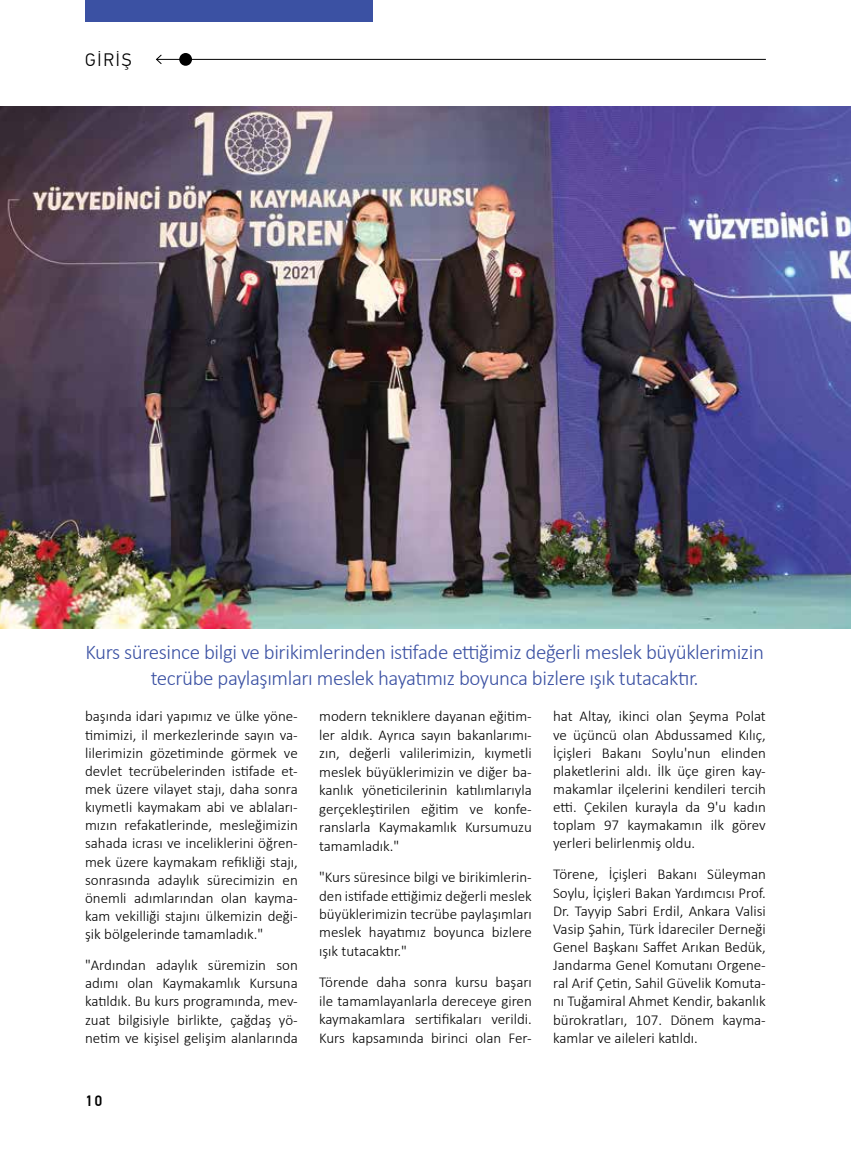
<style>
.page{position:relative;width:851px;height:1149px;background:#fff}
.page>*{position:absolute;margin:0;border:0;box-sizing:border-box;transform-origin:0 0}
.t1{font:300 21px/25.2px "Calibri";letter-spacing:-.02em;color:#3b51a3;text-align:center}
.t2{font:300 18px "PF Din Text Pro";letter-spacing:.1em;color:#000}
.t3{font:300 15px/18.1px "Calibri";color:#000;text-align:justify}
.t4{font:500 15px "PF Din Text Pro";color:#000}
</style>
<div class="page">
<div style="left:179px;top:53px;width:13px;height:13px;background:#000;border-radius:50%"></div>
<hr style="left:156px;top:59px;width:609px;height:1px;background:#000">
<svg style="left:156px;top:54px;width:6px;height:10px"></svg>
<div style="left:85px;top:0;width:288px;height:21px;background:#3b51a3"></div>
<img style="left:0;top:106px;width:850px;height:522px">
<p class="t2" style="left:85px;top:50px;width:48px">GİRİŞ</p>
<h1 class="t1" style="left:85px;top:639px;width:680px">Kurs süresince bilgi ve birikimlerinden istifade ettiğimiz değerli meslek büyüklerimizin tecrübe paylaşımları meslek hayatımız boyunca bizlere ışık tutacaktır.</h1>
<p class="t3" style="left:85px;top:707px;width:214px">başında idari yapımız ve ülke yöne&shy;timimizi, il merkezlerinde sayın va&shy;lilerimizin gözetiminde görmek ve devlet tecrübelerinden istifade et&shy;mek üzere vilayet stajı, daha sonra kıymetli kaymakam abi ve ablaları&shy;mızın refakatlerinde, mesleğimizin sahada icrası ve inceliklerini öğren&shy;mek üzere kaymakam refikliği stajı, sonrasında adaylık sürecimizin en önemli adımlarından olan kayma&shy;kam vekilliği stajını ülkemizin deği&shy;şik bölgelerinde tamamladık."</p>
<p class="t3" style="left:85px;top:955px;width:214px">"Ardından adaylık süremizin son adımı olan Kaymakamlık Kursuna katıldık. Bu kurs programında, mev&shy;zuat bilgisiyle birlikte, çağdaş yö&shy;netim ve kişisel gelişim alanlarında</p>
<p class="t4" style="left:85px;top:1091px;width:19px">10</p>
<p class="t3" style="left:319px;top:706px;width:214px">modern tekniklere dayanan eğitim&shy;ler aldık. Ayrıca sayın bakanlarımı&shy;zın, değerli valilerimizin, kıymetli meslek büyüklerimizin ve diğer ba&shy;kanlık yöneticilerinin katılımlarıyla gerçekleştirilen eğitim ve konfe&shy;ranslarla Kaymakamlık Kursumuzu tamamladık."</p>
<p class="t3" style="left:319px;top:867px;width:214px">"Kurs süresince bilgi ve birikimlerin&shy;den istifade ettiğimiz değerli meslek büyüklerimizin tecrübe paylaşımları meslek hayatımız boyunca bizlere ışık tutacaktır."</p>
<p class="t3" style="left:319px;top:972px;width:214px">Törende daha sonra kursu başarı ile tamamlayanlarla dereceye giren kaymakamlara sertifikaları verildi.<br>Kurs kapsamında birinci olan Fer-</p>
<p class="t3" style="left:553px;top:707px;width:214px">hat Altay, ikinci olan Şeyma Polat ve üçüncü olan Abdussamed Kılıç, İçişleri Bakanı Soylu'nun elinden plaketlerini aldı. İlk üçe giren kay&shy;makamlar ilçelerini kendileri tercih etti. Çekilen kurayla da 9'u kadın toplam 97 kaymakamın ilk görev yerleri belirlenmiş oldu.</p>
<p class="t3" style="left:553px;top:864px;width:214px">Törene, İçişleri Bakanı Süleyman Soylu, İçişleri Bakan Yardımcısı Prof.<br>Dr. Tayyip Sabri Erdil, Ankara Valisi Vasip Şahin, Türk İdareciler Derneği Genel Başkanı Saffet Arıkan Bedük, Jandarma Genel Komutanı Orgene&shy;ral Arif Çetin, Sahil Güvelik Komuta&shy;nı Tuğamiral Ahmet Kendir, bakanlık bürokratları, 107. Dönem kayma&shy;kamlar ve aileleri katıldı.</p>
</div>
